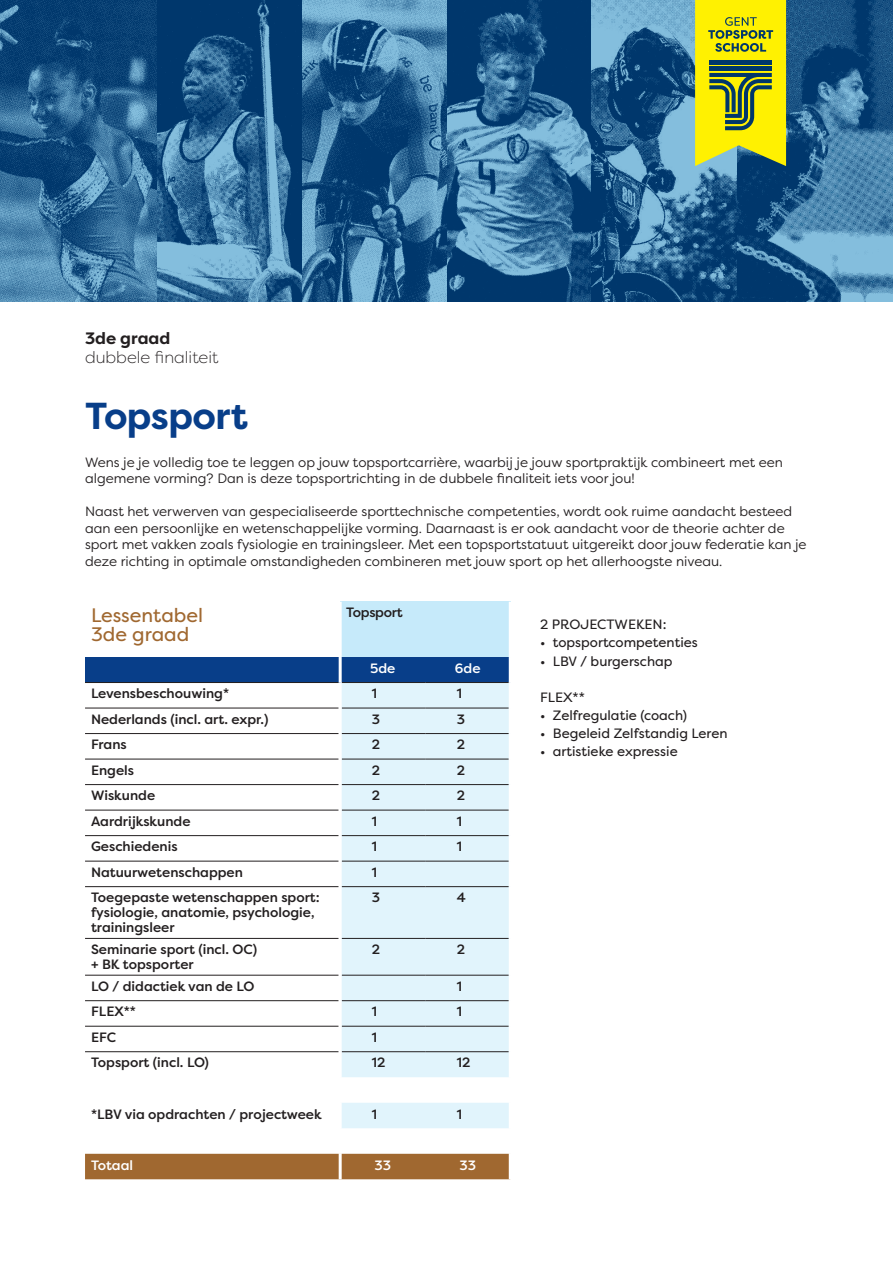
<style>
.page{position:relative;width:893px;height:1263px;background:#fff}
.page>*{position:absolute;margin:0;border:0;box-sizing:border-box;transform-origin:0 0}
.Titel{font:700 37.5px "Filson Pro";letter-spacing:-.015em;color:#083e89}
.Subtitel{font:19.5px/19.5px "Filson Pro";color:#a06830}
.t1{font:300 16.5px "Filson Pro";color:#231f20}
.t2{font:700 16.5px "Filson Pro";color:#231f20}
.body{font:13.5px/16.5px "Filson Pro";color:#231f20}
.t3{font:500 13.5px/15px "Filson Pro";color:#231f20}
.t4{font:13.5px "Filson Pro";color:#231f20}
.t5{font:500 13.5px "Filson Pro";color:#fff}
.t6{font:500 13.5px "Filson Pro";letter-spacing:-.02em;color:#231f20}
</style>
<div class="page">
<img style="left:446px;top:0;width:145px;height:301px">
<svg style="left:736px;top:0;width:157px;height:301px;background:#316a97"></svg>
<svg style="left:302px;top:0;width:144px;height:301px;background:#346d99"></svg>
<svg style="left:157px;top:0;width:145px;height:301px;background:#2e6694"></svg>
<svg style="left:591px;top:0;width:145px;height:301px;background:#356d9a"></svg>
<svg style="left:0;top:0;width:157px;height:301px;background:#2b6492"></svg>
<svg style="left:695px;top:0;width:91px;height:166px;background:#cbcd1b"></svg>
<hr style="left:709px;top:67px;width:63px;height:4px;background:#00376b">
<hr style="left:709px;top:61px;width:63px;height:4px;background:#00376b">
<div style="left:340px;top:602px;width:170px;height:55px;background:#c6eafa"></div>
<div style="left:85px;top:657px;width:255px;height:25px;background:#083e89"></div>
<div style="left:342px;top:657px;width:167px;height:25px;background:#083e89"></div>
<svg style="left:342px;top:683px;width:167px;height:445px;background:#e1f3fa"></svg>
<div style="left:85px;top:1154px;width:424px;height:25px;background:#a06830"></div>
<hr style="left:85px;top:682px;width:254px;height:1px;background:#231f20">
<hr style="left:342px;top:682px;width:83px;height:1px;background:#231f20">
<hr style="left:425px;top:682px;width:84px;height:1px;background:#231f20">
<hr style="left:85px;top:708px;width:254px;height:1px;background:#231f20">
<hr style="left:342px;top:708px;width:83px;height:1px;background:#231f20">
<hr style="left:425px;top:708px;width:84px;height:1px;background:#231f20">
<hr style="left:85px;top:733px;width:254px;height:1px;background:#231f20">
<hr style="left:342px;top:733px;width:83px;height:1px;background:#231f20">
<hr style="left:425px;top:733px;width:84px;height:1px;background:#231f20">
<hr style="left:85px;top:759px;width:254px;height:1px;background:#231f20">
<hr style="left:342px;top:759px;width:83px;height:1px;background:#231f20">
<hr style="left:425px;top:759px;width:84px;height:1px;background:#231f20">
<hr style="left:85px;top:784px;width:254px;height:1px;background:#231f20">
<hr style="left:342px;top:784px;width:83px;height:1px;background:#231f20">
<hr style="left:425px;top:784px;width:84px;height:1px;background:#231f20">
<hr style="left:85px;top:810px;width:254px;height:1px;background:#231f20">
<hr style="left:342px;top:810px;width:83px;height:1px;background:#231f20">
<hr style="left:425px;top:810px;width:84px;height:1px;background:#231f20">
<hr style="left:85px;top:835px;width:254px;height:1px;background:#231f20">
<hr style="left:342px;top:835px;width:83px;height:1px;background:#231f20">
<hr style="left:425px;top:835px;width:84px;height:1px;background:#231f20">
<hr style="left:85px;top:861px;width:254px;height:1px;background:#231f20">
<hr style="left:342px;top:861px;width:83px;height:1px;background:#231f20">
<hr style="left:425px;top:861px;width:84px;height:1px;background:#231f20">
<hr style="left:85px;top:886px;width:254px;height:1px;background:#231f20">
<hr style="left:342px;top:886px;width:83px;height:1px;background:#231f20">
<hr style="left:425px;top:886px;width:84px;height:1px;background:#231f20">
<hr style="left:85px;top:938px;width:254px;height:1px;background:#231f20">
<hr style="left:342px;top:938px;width:83px;height:1px;background:#231f20">
<hr style="left:425px;top:938px;width:84px;height:1px;background:#231f20">
<hr style="left:85px;top:975px;width:254px;height:1px;background:#231f20">
<hr style="left:342px;top:975px;width:83px;height:1px;background:#231f20">
<hr style="left:425px;top:975px;width:84px;height:1px;background:#231f20">
<hr style="left:85px;top:1000px;width:254px;height:1px;background:#231f20">
<hr style="left:342px;top:1000px;width:83px;height:1px;background:#231f20">
<hr style="left:425px;top:1000px;width:84px;height:1px;background:#231f20">
<hr style="left:85px;top:1026px;width:254px;height:1px;background:#231f20">
<hr style="left:342px;top:1026px;width:83px;height:1px;background:#231f20">
<hr style="left:425px;top:1026px;width:84px;height:1px;background:#231f20">
<hr style="left:85px;top:1051px;width:254px;height:1px;background:#231f20">
<hr style="left:342px;top:1051px;width:83px;height:1px;background:#231f20">
<hr style="left:425px;top:1051px;width:84px;height:1px;background:#231f20">
<hr style="left:339px;top:602px;width:3px;height:55px;background:#fff">
<hr style="left:339px;top:657px;width:3px;height:25px;background:#fff">
<hr style="left:339px;top:1154px;width:3px;height:25px;background:#fff">
<hr style="left:509px;top:602px;width:3px;height:55px;background:#fff">
<p class="t2" style="left:85px;top:327px;width:87px">3de graad</p>
<p class="t1" style="left:85px;top:347px;width:135px">dubbele finaliteit</p>
<p class="Titel" style="left:85px;top:392px;width:164px">Topsport</p>
<p class="body" style="left:85px;top:453px;width:699px">Wens je je volledig toe te leggen op jouw topsportcarrière, waarbij je jouw sportpraktijk combineert met een algemene vorming? Dan is deze topsportrichting in de dubbele finaliteit iets voor jou!</p>
<p class="body" style="left:85px;top:503px;width:723px">Naast het verwerven van gespecialiseerde sporttechnische competenties, wordt ook ruime aandacht besteed aan een persoonlijke en wetenschappelijke vorming. Daarnaast is er ook aandacht voor de theorie achter de sport met vakken zoals fysiologie en trainingsleer. Met een topsportstatuut uitgereikt door jouw federatie kan je deze richting in optimale omstandigheden combineren met jouw sport op het allerhoogste niveau.</p>
<p class="Subtitel" style="left:91px;top:605px;width:114px">Lessentabel<br>3de graad</p>
<p class="t6" style="left:346px;top:603px;width:58px">Topsport</p>
<p class="t5" style="left:370px;top:659px;width:27px">5de</p>
<p class="t5" style="left:455px;top:659px;width:27px">6de</p>
<p class="t3" style="left:91px;top:686px;width:140px">Levensbeschouwing*</p>
<p class="t3" style="left:372px;top:686px;width:7px">1</p>
<p class="t3" style="left:457px;top:686px;width:7px">1</p>
<p class="t3" style="left:91px;top:711px;width:179px">Nederlands (incl. art. expr.)</p>
<p class="t3" style="left:372px;top:711px;width:10px">3</p>
<p class="t3" style="left:457px;top:711px;width:10px">3</p>
<p class="t3" style="left:91px;top:737px;width:37px">Frans</p>
<p class="t3" style="left:372px;top:737px;width:10px">2</p>
<p class="t3" style="left:457px;top:737px;width:10px">2</p>
<p class="t3" style="left:91px;top:762px;width:44px">Engels</p>
<p class="t3" style="left:372px;top:762px;width:10px">2</p>
<p class="t3" style="left:457px;top:762px;width:10px">2</p>
<p class="t3" style="left:91px;top:788px;width:66px">Wiskunde</p>
<p class="t3" style="left:372px;top:788px;width:10px">2</p>
<p class="t3" style="left:457px;top:788px;width:10px">2</p>
<p class="t3" style="left:91px;top:813px;width:101px">Aardrijkskunde</p>
<p class="t3" style="left:372px;top:813px;width:7px">1</p>
<p class="t3" style="left:457px;top:813px;width:7px">1</p>
<p class="t3" style="left:91px;top:839px;width:88px">Geschiedenis</p>
<p class="t3" style="left:372px;top:839px;width:7px">1</p>
<p class="t3" style="left:457px;top:839px;width:7px">1</p>
<p class="t3" style="left:91px;top:864px;width:153px">Natuurwetenschappen</p>
<p class="t3" style="left:372px;top:864px;width:7px">1</p>
<p class="t3" style="left:91px;top:890px;width:230px">Toegepaste wetenschappen sport: fysiologie, anatomie, psychologie, trainingsleer</p>
<p class="t3" style="left:372px;top:890px;width:10px">3</p>
<p class="t3" style="left:457px;top:890px;width:11px">4</p>
<p class="t3" style="left:91px;top:942px;width:168px">Seminarie sport (incl. OC) + BK topsporter</p>
<p class="t3" style="left:372px;top:942px;width:10px">2</p>
<p class="t3" style="left:457px;top:942px;width:10px">2</p>
<p class="t3" style="left:91px;top:978px;width:165px">LO / didactiek van de LO</p>
<p class="t3" style="left:457px;top:978px;width:7px">1</p>
<p class="t3" style="left:91px;top:1004px;width:46px">FLEX**</p>
<p class="t3" style="left:372px;top:1004px;width:7px">1</p>
<p class="t3" style="left:457px;top:1004px;width:7px">1</p>
<p class="t3" style="left:91px;top:1029px;width:27px">EFC</p>
<p class="t3" style="left:372px;top:1029px;width:7px">1</p>
<p class="t3" style="left:91px;top:1055px;width:119px">Topsport (incl. LO)</p>
<p class="t3" style="left:372px;top:1055px;width:15px">12</p>
<p class="t3" style="left:457px;top:1055px;width:15px">12</p>
<p class="t3" style="left:91px;top:1106px;width:232px">*LBV via opdrachten / projectweek</p>
<p class="t3" style="left:372px;top:1106px;width:7px">1</p>
<p class="t3" style="left:457px;top:1106px;width:7px">1</p>
<p class="t5" style="left:91px;top:1155px;width:44px">Totaal</p>
<p class="t5" style="left:374px;top:1155px;width:18px">33</p>
<p class="t5" style="left:459px;top:1155px;width:18px">33</p>
<p class="t4" style="left:540px;top:616px;width:128px">2 PROJECTWEKEN:</p>
<p class="t4" style="left:540px;top:634px;width:159px">• topsportcompetenties</p>
<p class="t4" style="left:540px;top:652px;width:134px">• LBV / burgerschap</p>
<p class="t4" style="left:540px;top:688px;width:46px">FLEX**</p>
<p class="t4" style="left:540px;top:706px;width:148px">• Zelfregulatie (coach)</p>
<p class="t4" style="left:540px;top:724px;width:189px">• Begeleid Zelfstandig Leren</p>
<p class="t4" style="left:540px;top:742px;width:139px">• artistieke expressie</p>
</div>
